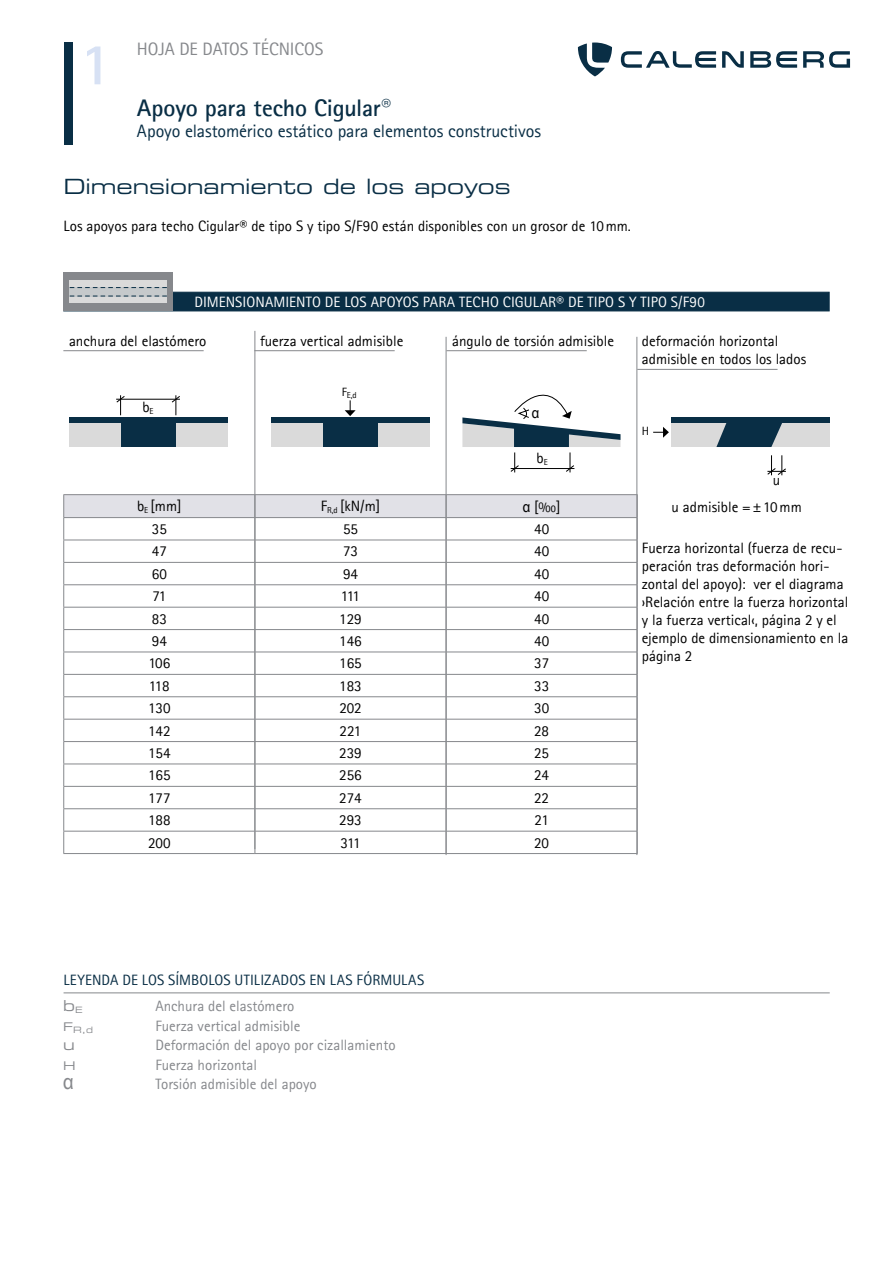
<style>
.page{position:relative;width:893px;height:1263px;background:#fff}
.page>*{position:absolute;margin:0;border:0;box-sizing:border-box;transform-origin:0 0}
.t1{font:700 59.55px "Rotis Sans Serif Pro";color:#d7e1f4}
.t2{font:700 24px "Rotis Sans Serif Pro";letter-spacing:-.01em;color:#092e45}
.t3{font:21px "Eurostile LT Pro Ex 2";color:#092e45}
.t4{font:21px "Arial Narrow";color:#86888c}
.t5{font:18px "Rotis Sans Serif Pro";letter-spacing:-.005em;color:#092e45}
.t6{font:18px "Rotis Sans Serif Pro";letter-spacing:-.005em;color:#86888c}
.t7{font:15px/18px "Rotis Sans Serif Pro";color:#000}
.t8{font:15px/19.5px "Rotis Sans Serif Pro";color:#86888c}
.t9{font:15px "Rotis Sans Serif Pro";letter-spacing:.005em;color:#fff}
.t10{font:15px "Rotis Sans Serif Pro";letter-spacing:.005em;color:#092e45}
.t11{font:15px "Eurostile LT Pro Ex 2";color:#86888c}
.t12{font:15px "Arial Narrow";color:#000}
.t13{font:12px "Eurostile LT Pro Ex 2";color:#86888c}
.t14{font:12px "Rotis Sans Serif Pro";color:#000}
.t15{font:8.7px "Eurostile LT Pro Ex 2";color:#86888c}
.t16{font:8.7px "Rotis Sans Serif Pro";color:#000}
.s1{font-family:"Univers LT Pro";font-weight:300;font-stretch:condensed}
.s2{font-family:"Arial Narrow"}
</style>
<div class="page">
<div style="left:64px;top:43px;width:8px;height:102px;background:#092e45"></div>
<svg style="left:621px;top:51px;width:229px;height:17px"></svg>
<svg style="left:578px;top:43px;width:34px;height:33px"></svg>
<div style="left:63px;top:292px;width:766px;height:19px;background:#092e45;border:1px solid #092e45"></div>
<hr style="left:63px;top:350px;width:141px;height:1px;background:#86888c">
<hr style="left:64px;top:992px;width:766px;height:1px;background:#86888c">
<hr style="left:446px;top:350px;width:141px;height:1px;background:#86888c">
<hr style="left:254px;top:350px;width:141px;height:1px;background:#86888c">
<hr style="left:637px;top:369px;width:140px;height:1px;background:#86888c">
<div style="left:69px;top:423px;width:158px;height:24px;background:#dadada"></div>
<div style="left:271px;top:423px;width:158px;height:24px;background:#dadada"></div>
<div style="left:671px;top:423px;width:158px;height:24px;background:#dadada"></div>
<div style="left:69px;top:417px;width:158px;height:6px;background:#092e45"></div>
<div style="left:271px;top:417px;width:158px;height:6px;background:#092e45"></div>
<div style="left:671px;top:417px;width:158px;height:6px;background:#092e45"></div>
<div style="left:121px;top:417px;width:54px;height:30px;background:#092e45"></div>
<div style="left:323px;top:417px;width:55px;height:30px;background:#092e45"></div>
<svg style="left:716px;top:423px;width:66px;height:24px"></svg>
<hr style="left:116px;top:399px;width:64px;height:1px;background:#000">
<svg style="left:116px;top:395px;width:9px;height:20px"></svg>
<svg style="left:171px;top:395px;width:9px;height:20px"></svg>
<svg style="left:345px;top:400px;width:11px;height:16px"></svg>
<svg style="left:653px;top:427px;width:16px;height:11px"></svg>
<svg style="left:767px;top:455px;width:19px;height:21px"></svg>
<svg style="left:462px;top:394px;width:158px;height:78px"></svg>
<hr style="left:63px;top:494px;width:192px;height:1px;background:#86888c">
<hr style="left:255px;top:494px;width:191px;height:1px;background:#86888c">
<hr style="left:446px;top:494px;width:192px;height:1px;background:#86888c">
<svg style="left:63px;top:495px;width:575px;height:358px"></svg>
<hr style="left:63px;top:853px;width:192px;height:1px;background:#86888c">
<hr style="left:255px;top:853px;width:191px;height:1px;background:#86888c">
<hr style="left:446px;top:853px;width:192px;height:1px;background:#86888c">
<div style="left:63px;top:273px;width:110px;height:38px;background:#86888c"></div>
<hr style="left:254px;top:331px;width:1px;height:518px;background:#86888c">
<hr style="left:446px;top:337px;width:1px;height:518px;background:#86888c">
<hr style="left:636px;top:337px;width:1px;height:518px;background:#86888c">
<div style="left:70px;top:281px;width:97px;height:22px;background:#dadada"></div>
<svg style="left:70px;top:296px;width:97px;height:1px"></svg>
<svg style="left:70px;top:287px;width:97px;height:9px"></svg>
<h1 class="t1" style="left:80px;top:26px;width:34px">1</h1>
<p class="t6" style="left:137px;top:38px;width:188px">HOJA DE DATOS TÉCNICOS</p>
<h2 class="t2" style="left:137px;top:92px;width:256px">Apoyo para techo Cigular<span class="s1">®</span></h2>
<p class="t5" style="left:137px;top:121px;width:406px">Apoyo elastomérico estático para elementos constructivos</p>
<h3 class="t3" style="left:63px;top:172px;width:449px">Dimensionamiento de los apoyos</h3>
<p class="t7" style="left:63px;top:217px;width:569px">Los apoyos para techo Cigular® de tipo S y tipo S/F90 están disponibles con un grosor de 10mm.</p>
<p class="t9" style="left:194px;top:293px;width:512px">DIMENSIONAMIENTO DE LOS APOYOS PARA TECHO CIGULAR® DE TIPO S Y TIPO S/F90</p>
<p class="t7" style="left:69px;top:332px;width:139px">anchura del elastómero</p>
<p class="t7" style="left:260px;top:332px;width:145px">fuerza vertical admisible</p>
<p class="t7" style="left:452px;top:332px;width:163px">ángulo de torsión admisible</p>
<p class="t7" style="left:642px;top:332px;width:166px">deformación horizontal admisible en todos los lados</p>
<p class="t7" style="left:142px;top:398px;width:13px">b<sub>E</sub></p>
<p class="t16" style="left:342px;top:390px;width:17px"><sup>F</sup>E,d</p>
<p class="t12" style="left:532px;top:401px;width:9px">α</p>
<p class="t7" style="left:537px;top:449px;width:13px">b<sub>E</sub></p>
<p class="t7" style="left:137px;top:497px;width:46px">b<sub>E</sub> [mm]</p>
<p class="t7" style="left:321px;top:497px;width:61px">F<sub>R,d</sub> [kN/m]</p>
<p class="t7" style="left:523px;top:498px;width:39px"><span class="s2">α</span> [‰]</p>
<p class="t7" style="left:152px;top:520px;width:16px">35</p>
<p class="t7" style="left:343px;top:520px;width:16px">55</p>
<p class="t7" style="left:534px;top:520px;width:16px">40</p>
<p class="t7" style="left:152px;top:542px;width:16px">47</p>
<p class="t7" style="left:343px;top:542px;width:16px">73</p>
<p class="t7" style="left:534px;top:542px;width:16px">40</p>
<p class="t7" style="left:152px;top:565px;width:16px">60</p>
<p class="t7" style="left:343px;top:565px;width:16px">94</p>
<p class="t7" style="left:534px;top:565px;width:16px">40</p>
<p class="t7" style="left:152px;top:587px;width:15px">71</p>
<p class="t7" style="left:341px;top:587px;width:21px">111</p>
<p class="t7" style="left:534px;top:587px;width:16px">40</p>
<p class="t7" style="left:152px;top:610px;width:16px">83</p>
<p class="t7" style="left:339px;top:610px;width:24px">129</p>
<p class="t7" style="left:534px;top:610px;width:16px">40</p>
<p class="t7" style="left:152px;top:632px;width:16px">94</p>
<p class="t7" style="left:339px;top:632px;width:24px">146</p>
<p class="t7" style="left:534px;top:632px;width:16px">40</p>
<p class="t7" style="left:148px;top:654px;width:23px">106</p>
<p class="t7" style="left:339px;top:654px;width:24px">165</p>
<p class="t7" style="left:534px;top:654px;width:16px">37</p>
<p class="t7" style="left:149px;top:677px;width:22px">118</p>
<p class="t7" style="left:339px;top:677px;width:24px">183</p>
<p class="t7" style="left:534px;top:677px;width:16px">33</p>
<p class="t7" style="left:148px;top:699px;width:24px">130</p>
<p class="t7" style="left:339px;top:699px;width:24px">202</p>
<p class="t7" style="left:534px;top:699px;width:16px">30</p>
<p class="t7" style="left:148px;top:722px;width:24px">142</p>
<p class="t7" style="left:339px;top:722px;width:23px">221</p>
<p class="t7" style="left:534px;top:722px;width:16px">28</p>
<p class="t7" style="left:148px;top:744px;width:24px">154</p>
<p class="t7" style="left:339px;top:744px;width:24px">239</p>
<p class="t7" style="left:534px;top:744px;width:16px">25</p>
<p class="t7" style="left:148px;top:766px;width:24px">165</p>
<p class="t7" style="left:339px;top:766px;width:24px">256</p>
<p class="t7" style="left:534px;top:766px;width:16px">24</p>
<p class="t7" style="left:148px;top:789px;width:24px">177</p>
<p class="t7" style="left:339px;top:789px;width:24px">274</p>
<p class="t7" style="left:534px;top:789px;width:16px">22</p>
<p class="t7" style="left:148px;top:811px;width:24px">188</p>
<p class="t7" style="left:339px;top:811px;width:24px">293</p>
<p class="t7" style="left:534px;top:811px;width:16px">21</p>
<p class="t7" style="left:148px;top:834px;width:24px">200</p>
<p class="t7" style="left:340px;top:834px;width:22px">311</p>
<p class="t7" style="left:534px;top:834px;width:16px">20</p>
<p class="t10" style="left:64px;top:971px;width:362px">LEYENDA DE LOS SÍMBOLOS UTILIZADOS EN LAS FÓRMULAS</p>
<p class="t11" style="left:63px;top:996px;width:21px">b<sub>E</sub></p>
<p class="t15" style="left:63px;top:1024px;width:31px"><sup>F</sup>R,d</p>
<p class="t11" style="left:63px;top:1035px;width:13px">u</p>
<p class="t13" style="left:63px;top:1057px;width:14px">H</p>
<h3 class="t4" style="left:63px;top:1067px;width:12px">α</h3>
<p class="t8" style="left:155px;top:996px;width:242px">Anchura del elastómero<br>Fuerza vertical admisible<br>Deformación del apoyo por cizallamiento<br>Fuerza horizontal<br>Torsión admisible del apoyo</p>
<p class="t14" style="left:642px;top:424px;width:9px">H</p>
<p class="t7" style="left:773px;top:471px;width:9px">u</p>
<p class="t7" style="left:671px;top:498px;width:132px">u admisible =±10mm</p>
<p class="t7" style="left:642px;top:539px;width:208px">Fuerza horizontal (fuerza de recu&shy;peración tras deformación hori&shy;zontal del apoyo): ver el diagrama ›Relación entre la fuerza horizontal y la fuerza vertical‹, página 2 y el ejemplo de dimensionamiento en la página 2</p>
</div>
